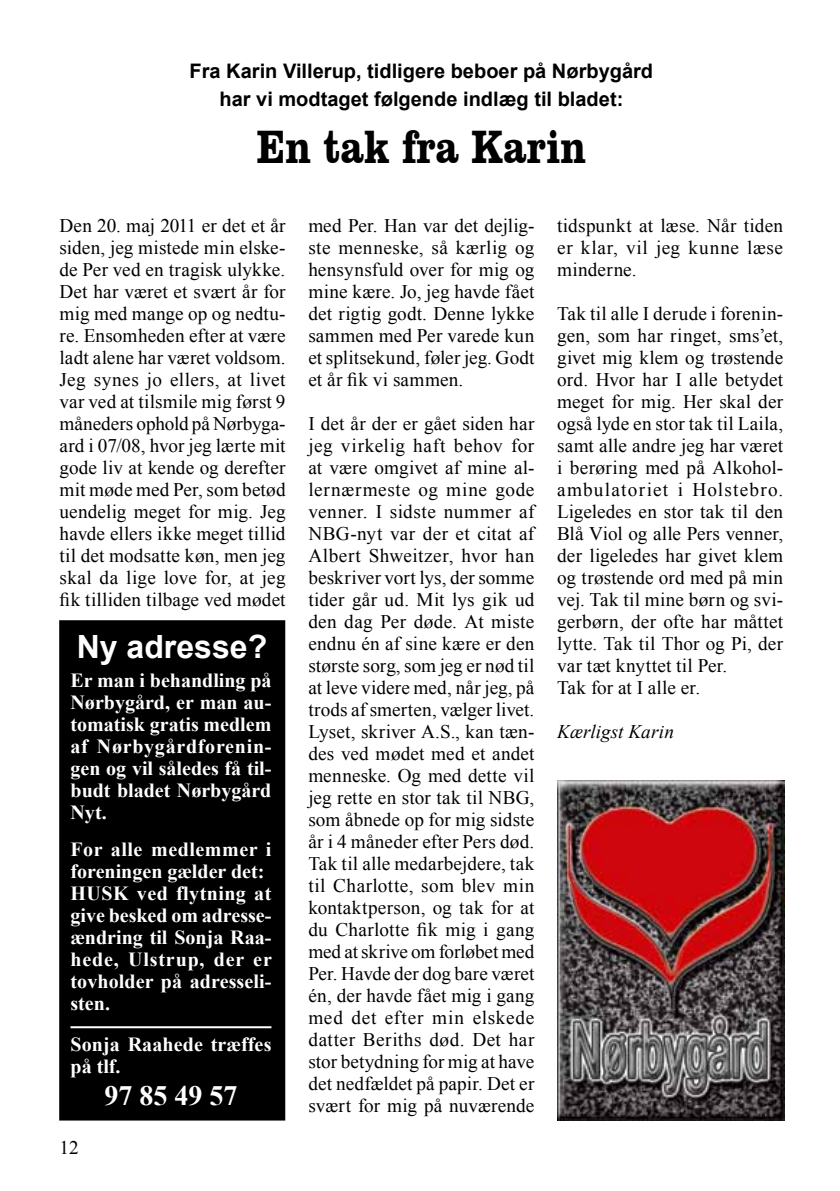
<style>
.page{position:relative;width:840px;height:1191px;background:#fff}
.page>*{position:absolute;margin:0;border:0;box-sizing:border-box;transform-origin:0 0}
.t1{font:700 48px "Clarendon BT";color:#000;scale:.8 1}
.t2{font:700 32px "Arial";color:#fff}
.t3{font:700 28px "Times New Roman";color:#fff}
.t4{font:700 20px/22px "Times New Roman";color:#fff}
.t5{font:700 20px/28px "Arial";color:#000;text-align:center}
.t6{font:19.2px/22px "Times New Roman";letter-spacing:.01em;color:#000;text-align:justify}
.t7{font:italic 19.2px "Times New Roman";letter-spacing:.005em;color:#000}
</style>
<div class="page">
<div style="left:60px;top:621px;width:224px;height:498px;background:#000"></div>
<div style="left:59px;top:620px;width:226px;height:500px;border:2px solid #000"></div>
<hr style="left:70px;top:1026px;width:201px;height:2px;background:#fff">
<img style="left:557px;top:780px;width:226px;height:340px">
<p class="t5" style="left:189px;top:57px;width:465px">Fra Karin Villerup, tidligere beboer på Nørbygård har vi modtaget følgende indlæg til bladet:</p>
<h1 class="t1" style="left:257px;top:117px;width:412px">En tak fra Karin</h1>
<p class="t6" style="left:60px;top:214px;width:227px">Den 20. maj 2011 er det et år siden, jeg mistede min elske&shy;de Per ved en tragisk ulykke.<br>Det har været et svært år for mig med mange op og nedtu&shy;re. Ensomheden efter at være ladt alene har været voldsom.<br>Jeg synes jo ellers, at livet var ved at tilsmile mig først 9 måneders ophold på Nørbyga&shy;ard i 07/08, hvor jeg lærte mit gode liv at kende og derefter mit møde med Per, som betød uendelig meget for mig. Jeg havde ellers ikke meget tillid til det modsatte køn, men jeg skal da lige love for, at jeg fik tilliden tilbage ved mødet</p>
<p class="t6" style="left:308px;top:214px;width:227px">med Per. Han var det dejlig&shy;ste menneske, så kærlig og hensynsfuld over for mig og mine kære. Jo, jeg havde fået det rigtig godt. Denne lykke sammen med Per varede kun et splitsekund, føler jeg. Godt et år fik vi sammen.</p>
<p class="t6" style="left:308px;top:412px;width:227px">I det år der er gået siden har jeg virkelig haft behov for at være omgivet af mine al&shy;lernærmeste og mine gode venner. I sidste nummer af NBG-nyt var der et citat af Albert Shweitzer, hvor han beskriver vort lys, der somme tider går ud. Mit lys gik ud den dag Per døde. At miste endnu én af sine kære er den største sorg, som jeg er nød til at leve videre med, når jeg, på trods af smerten, vælger livet.<br>Lyset, skriver A.S., kan tæn&shy;des ved mødet med et andet menneske. Og med dette vil jeg rette en stor tak til NBG, som åbnede op for mig sidste år i 4 måneder efter Pers død.<br>Tak til alle medarbejdere, tak til Charlotte, som blev min kontaktperson, og tak for at du Charlotte fik mig i gang med at skrive om forløbet med Per. Havde der dog bare været én, der havde fået mig i gang med det efter min elskede datter Beriths død. Det har stor betydning for mig at have det nedfældet på papir. Det er svært for mig på nuværende</p>
<h2 class="t2" style="left:77px;top:626px;width:192px">Ny adresse?</h2>
<p class="t4" style="left:70px;top:668px;width:202px;text-align:justify">Er man i behandling på Nørbygård, er man au&shy;tomatisk gratis medlem af Nørbygårdforenin&shy;gen og vil således få til&shy;budt bladet Nørbygård Nyt.</p>
<p class="t4" style="left:70px;top:837px;width:203px">For alle medlemmer i foreningen gælder det:<br>HUSK ved flytning at give besked om adresse&shy;ændring til Sonja Raa&shy;hede, Ulstrup, der er tovholder på adresseli&shy;sten.</p>
<p class="t4" style="left:70px;top:1032px;width:202px">Sonja Raahede træffes på tlf.</p>
<h3 class="t3" style="left:104px;top:1076px;width:134px">97 85 49 57</h3>
<p class="t6" style="left:60px;top:1136px;width:21px">12</p>
<p class="t6" style="left:557px;top:214px;width:227px">tidspunkt at læse. Når tiden er klar, vil jeg kunne læse minderne.</p>
<p class="t6" style="left:557px;top:302px;width:227px;text-align:left">Tak til alle I derude i forenin&shy;gen, som har ringet, sms’et, givet mig klem og trøstende ord. Hvor har I alle betydet meget for mig. Her skal der også lyde en stor tak til Laila, samt alle andre jeg har været i berøring med på Alkohol&shy;ambulatoriet i Holstebro.<br>Ligeledes en stor tak til den<br>Blå Viol og alle Pers venner, der ligeledes har givet klem og trøstende ord med på min vej. Tak til mine børn og svi&shy;gerbørn, der ofte har måttet lytte. Tak til Thor og Pi, der var tæt knyttet til Per.<br>Tak for at I alle er.</p>
<p class="t7" style="left:557px;top:718px;width:118px">Kærligst Karin</p>
</div>
